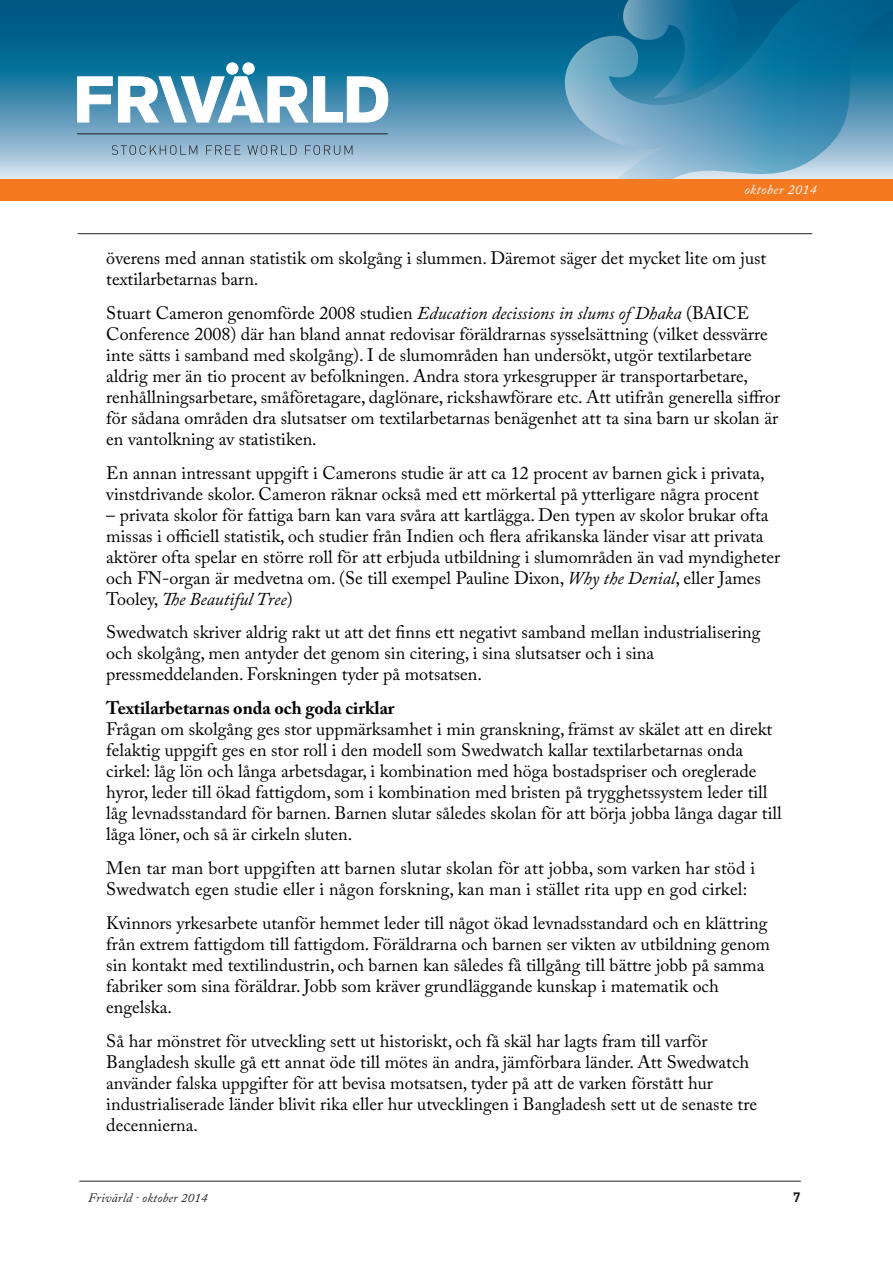
<style>
.page{position:relative;width:893px;height:1263px;background:#fff}
.page>*{position:absolute;margin:0;border:0;box-sizing:border-box;transform-origin:0 0}
.t1{font:18px/21px "Adobe Caslon Pro";color:#000}
.t2{font:italic 13.5px "Adobe Caslon Pro";letter-spacing:.04em;color:#fff}
.t3{font:700 13.5px "DIN";color:#231f20}
.t4{font:italic 12.75px "Adobe Caslon Pro";letter-spacing:.02em;color:#231f20}
.s1{font-style:italic}
.s2{font-weight:700}
</style>
<div class="page">
<hr style="left:78px;top:233px;width:734px;height:1px;background:#231f20">
<hr style="left:79px;top:1181px;width:722px;height:1px;background:#231f20">
<svg style="left:0;top:0;width:565px;height:179px;background:#4189ab"></svg>
<svg style="left:565px;top:0;width:328px;height:179px;background:#4f94b6"></svg>
<svg style="left:616px;top:0;width:132px;height:98px;background:#1c779f"></svg>
<div style="left:0;top:179px;width:893px;height:22px;background:#f47921"></div>
<svg style="left:77px;top:76px;width:312px;height:47px"></svg>
<div style="left:227px;top:63px;width:11px;height:11px;background:#fff;border-radius:50%"></div>
<div style="left:226px;top:62px;width:12px;height:13px;border:1px solid #fff;border-radius:50%"></div>
<div style="left:243px;top:63px;width:11px;height:11px;background:#fff;border-radius:50%"></div>
<div style="left:243px;top:62px;width:12px;height:13px;border:1px solid #fff;border-radius:50%"></div>
<svg style="left:112px;top:145px;width:85px;height:10px"></svg>
<svg style="left:206px;top:145px;width:34px;height:10px"></svg>
<svg style="left:247px;top:145px;width:50px;height:10px"></svg>
<svg style="left:305px;top:145px;width:47px;height:10px"></svg>
<hr style="left:77px;top:133px;width:311px;height:1px;background:#231f20">
<p class="t2" style="left:744px;top:181px;width:74px">oktober 2014</p>
<p class="t1" style="left:106px;top:247px;width:661px">överens med annan statistik om skolgång i slummen. Däremot säger det mycket lite om just textilarbetarnas barn.</p>
<p class="t1" style="left:106px;top:302px;width:675px">Stuart Cameron genomförde 2008 studien <span class="s1">Education decissions in slums of Dhaka</span> (BAICE Conference 2008) där han bland annat redovisar föräldrarnas sysselsättning (vilket dessvärre inte sätts i samband med skolgång). I de slumområden han undersökt, utgör textilarbetare aldrig mer än tio procent av befolkningen. Andra stora yrkesgrupper är transportarbetare, renhållningsarbetare, småföretagare, daglönare, rickshawförare etc. Att utifrån generella siffror för sådana områden dra slutsatser om textilarbetarnas benägenhet att ta sina barn ur skolan är en vantolkning av statistiken.</p>
<p class="t1" style="left:106px;top:462px;width:660px">En annan intressant uppgift i Camerons studie är att ca 12 procent av barnen gick i privata, vinstdrivande skolor. Cameron räknar också med ett mörkertal på ytterligare några procent</p>
<p class="t1" style="left:106px;top:504px;width:675px">– privata skolor för fattiga barn kan vara svåra att kartlägga. Den typen av skolor brukar ofta missas i officiell statistik, och studier från Indien och flera afrikanska länder visar att privata aktörer ofta spelar en större roll för att erbjuda utbildning i slumområden än vad myndigheter och FN-organ är medvetna om. (Se till exempel Pauline Dixon, <span class="s1">Why the Denial</span>, eller James Tooley, <span class="s1">The Beautiful Tree</span>)</p>
<p class="t1" style="left:106px;top:622px;width:656px">Swedwatch skriver aldrig rakt ut att det finns ett negativt samband mellan industrialisering och skolgång, men antyder det genom sin citering, i sina slutsatser och i sina pressmeddelanden. Forskningen tyder på motsatsen.</p>
<p class="t1" style="left:106px;top:697px;width:677px"><span class="s2">Textilarbetarnas onda och goda cirklar<br></span>Frågan om skolgång ges stor uppmärksamhet i min granskning, främst av skälet att en direkt felaktig uppgift ges en stor roll i den modell som Swedwatch kallar textilarbetarnas onda cirkel: låg lön och långa arbetsdagar, i kombination med höga bostadspriser och oreglerade hyror, leder till ökad fattigdom, som i kombination med bristen på trygghetssystem leder till låg levnadsstandard för barnen. Barnen slutar således skolan för att börja jobba långa dagar till låga löner, och så är cirkeln sluten.</p>
<p class="t1" style="left:106px;top:857px;width:650px">Men tar man bort uppgiften att barnen slutar skolan för att jobba, som varken har stöd i<br>Swedwatch egen studie eller i någon forskning, kan man i stället rita upp en god cirkel:</p>
<p class="t1" style="left:106px;top:912px;width:665px">Kvinnors yrkesarbete utanför hemmet leder till något ökad levnadsstandard och en klättring från extrem fattigdom till fattigdom. Föräldrarna och barnen ser vikten av utbildning genom sin kontakt med textilindustrin, och barnen kan således få tillgång till bättre jobb på samma fabriker som sina föräldrar. Jobb som kräver grundläggande kunskap i matematik och engelska.</p>
<p class="t1" style="left:106px;top:1030px;width:652px">Så har mönstret för utveckling sett ut historiskt, och få skäl har lagts fram till varför Bangladesh skulle gå ett annat öde till mötes än andra, jämförbara länder. Att Swedwatch använder falska uppgifter för att bevisa motsatsen, tyder på att de varken förstått hur industrialiserade länder blivit rika eller hur utvecklingen i Bangladesh sett ut de senaste tre decennierna.</p>
<p class="t4" style="left:88px;top:1190px;width:121px">Frivärld · oktober 2014</p>
<p class="t3" style="left:793px;top:1188px;width:9px">7</p>
</div>
